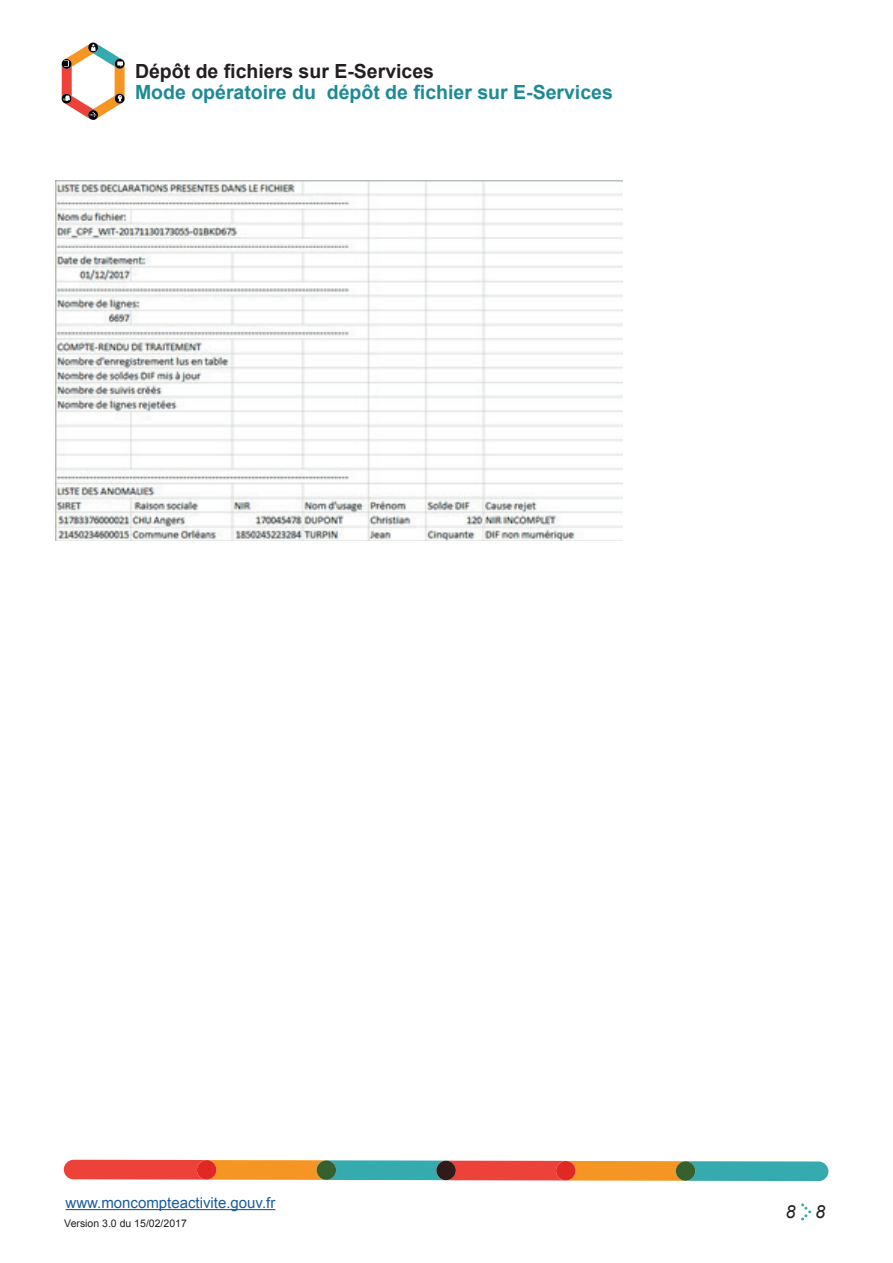
<style>
.page{position:relative;width:893px;height:1263px;background:#fff}
.page>*{position:absolute;margin:0;border:0;box-sizing:border-box;transform-origin:0 0}
.t1{font:700 19.5px "Arial";color:#1e8a96}
.t2{font:700 19.5px "Arial";color:#231f20}
.t3{font:italic 18px "Arial";color:#231f20}
.t4{font:15px "Arial";color:#175d9e}
.t5{font:10.5px "Arial";color:#231f20}
</style>
<div class="page">
<svg style="left:64px;top:1160px;width:764px;height:21px;background:#b08362"></svg>
<hr style="left:66px;top:1209px;width:209px;height:1px;background:#175d9e">
<svg style="left:801px;top:1203px;width:10px;height:17px"></svg>
<img style="left:55px;top:181px;width:568px;height:359px">
<svg style="left:62px;top:43px;width:63px;height:77px"></svg>
<p class="t2" style="left:135px;top:59px;width:301px">Dépôt de fichiers sur E-Services</p>
<p class="t1" style="left:135px;top:80px;width:479px">Mode opératoire du dépôt de fichier sur E-Services</p>
<p class="t4" style="left:66px;top:1193px;width:211px">www.moncompteactivite.gouv.fr</p>
<p class="t5" style="left:64px;top:1216px;width:124px">Version 3.0 du 15/02/2017</p>
<p class="t3" style="left:785px;top:1200px;width:41px">8 8</p>
</div>
